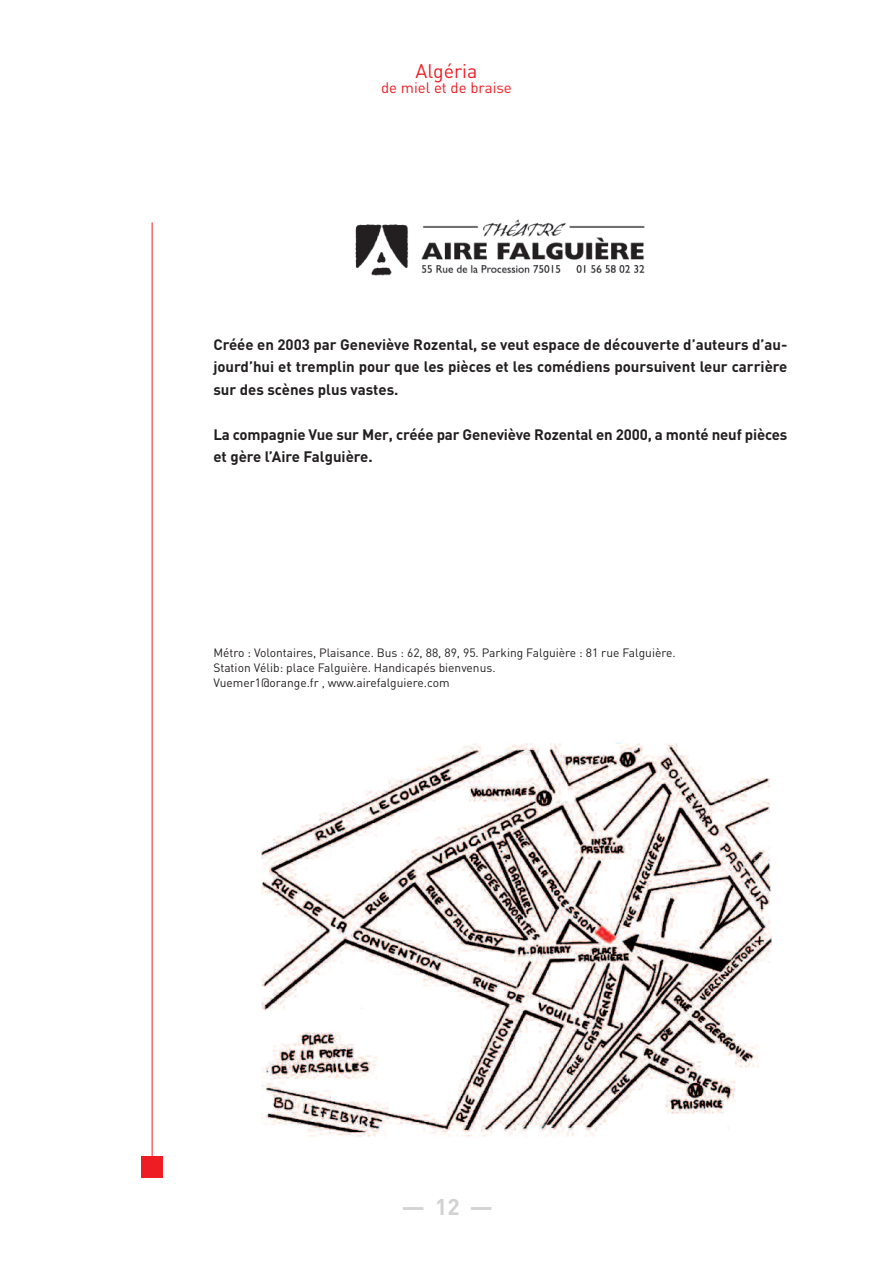
<style>
.page{position:relative;width:893px;height:1263px;background:#fff}
.page>*{position:absolute;margin:0;border:0;box-sizing:border-box;transform-origin:0 0}
.t1{font:700 22.5px "DIN";color:#d1d2d4}
.t2{font:19.5px "DIN";color:#ee1d23}
.t3{font:700 15px/22.5px "DIN";letter-spacing:-.01em;color:#231f20;text-align:justify}
.t4{font:15px "DIN";color:#ee1d23}
.t5{font:12px/15px "DIN";color:#231f20}
</style>
<div class="page">
<hr style="left:152px;top:222px;width:1px;height:940px;background:#ee1d23">
<div style="left:141px;top:1156px;width:22px;height:21px;background:#ee1d23"></div>
<img style="left:355px;top:219px;width:290px;height:57px">
<img style="left:261px;top:740px;width:510px;height:397px">
<h2 class="t2" style="left:415px;top:60px;width:64px">Algéria</h2>
<p class="t4" style="left:381px;top:79px;width:132px">de miel et de braise</p>
<p class="t3" style="left:213px;top:333px;width:576px">Créée en 2003 par Geneviève Rozental, se veut espace de découverte d’auteurs d’au&shy;jourd’hui et tremplin pour que les pièces et les comédiens poursuivent leur carrière sur des scènes plus vastes.</p>
<p class="t3" style="left:213px;top:423px;width:576px">La compagnie Vue sur Mer, créée par Geneviève Rozental en 2000, a monté neuf pièces et gère l’Aire Falguière.</p>
<p class="t5" style="left:213px;top:646px;width:464px">Métro : Volontaires, Plaisance. Bus : 62, 88, 89, 95. Parking Falguière : 81 rue Falguière.<br>Station Vélib: place Falguière. Handicapés bienvenus.<br>Vuemer1@orange.fr , www.airefalguiere.com</p>
<h1 class="t1" style="left:402px;top:1194px;width:93px">—12—</h1>
</div>
